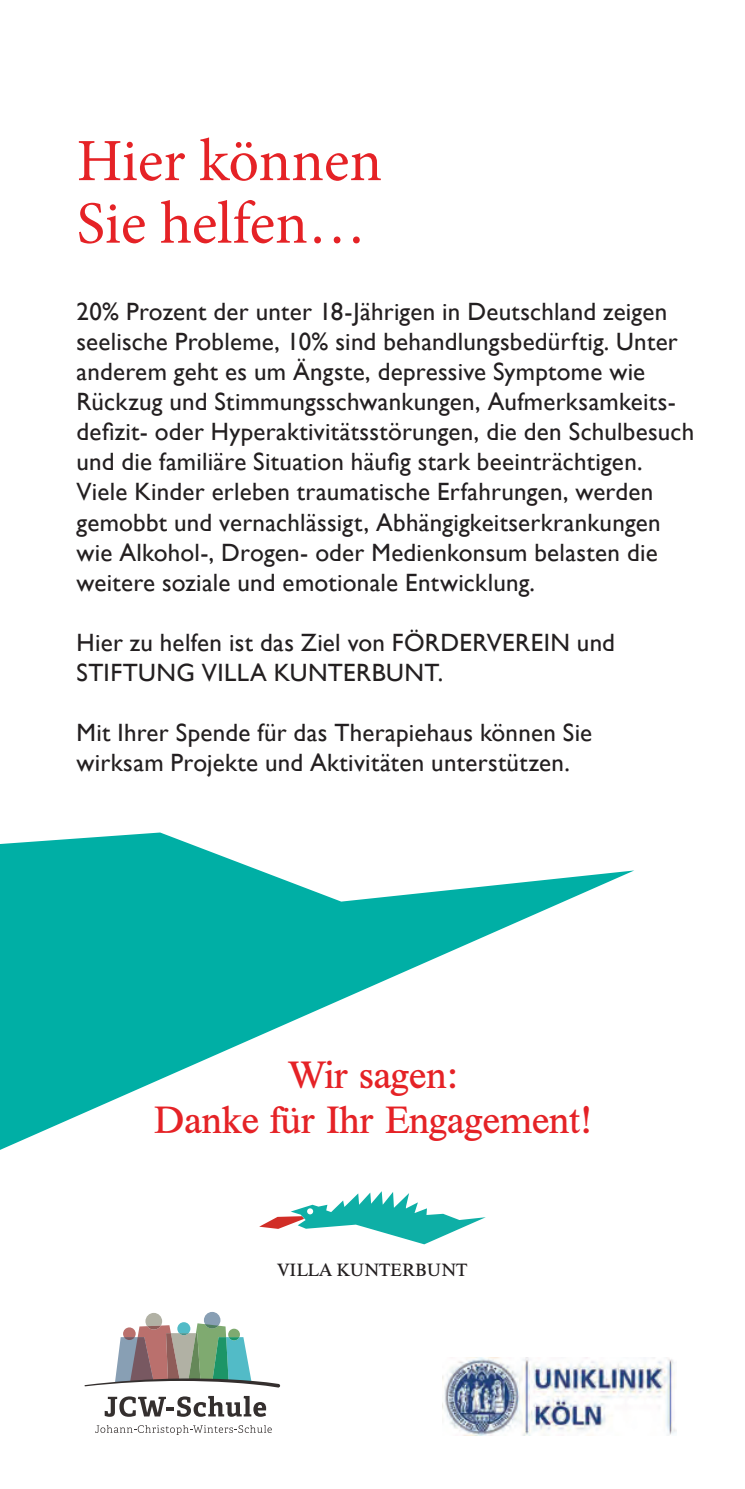
<style>
.page{position:relative;width:745px;height:1489px;background:#fff}
.page>*{position:absolute;margin:0;border:0;box-sizing:border-box;transform-origin:0 0}
.t1{font:60px/62.5px "Minion Pro";letter-spacing:-.005em;color:#e52226}
.t2{font:37.5px/45px "Times BQ";color:#e52226;text-align:center}
.t3{font:25px/30px "Gill Sans";letter-spacing:.01em;color:#231f20}
.t4{font:17.5px "Times Expert BQ";color:#231f20}
</style>
<div class="page">
<svg style="left:0;top:832px;width:634px;height:318px"></svg>
<svg style="left:259px;top:1191px;width:226px;height:53px"></svg>
<svg style="left:84px;top:1312px;width:196px;height:75px"></svg>
<svg style="left:105px;top:1395px;width:161px;height:21px"></svg>
<svg style="left:95px;top:1425px;width:176px;height:9px"></svg>
<img style="left:442px;top:1357px;width:234px;height:77px">
<h1 class="t1" style="left:76px;top:130px;width:307px">Hier können<br>Sie helfen…</h1>
<p class="t3" style="left:76px;top:297px;width:619px">20% Prozent der unter 18-Jährigen in Deutschland zeigen seelische Probleme, 10% sind behandlungsbedürftig. Unter anderem geht es um Ängste, depressive Symptome wie Rückzug und Stimmungsschwankungen, Aufmerksamkeits&shy;defizit- oder Hyperaktivitätsstörungen, die den Schulbesuch und die familiäre Situation häufig stark beeinträchtigen.<br>Viele Kinder erleben traumatische Erfahrungen, werden gemobbt und vernachlässigt, Abhängigkeitserkrankungen wie Alkohol-, Drogen- oder Medienkonsum belasten die weitere soziale und emotionale Entwicklung.</p>
<p class="t3" style="left:76px;top:627px;width:539px">Hier zu helfen ist das Ziel von FÖRDERVEREIN und<br>STIFTUNG VILLA KUNTERBUNT.</p>
<p class="t3" style="left:76px;top:717px;width:517px">Mit Ihrer Spende für das Therapiehaus können Sie wirksam Projekte und Aktivitäten unterstützen.</p>
<h2 class="t2" style="left:154px;top:1052px;width:437px">Wir sagen:<br>Danke für Ihr Engagement!</h2>
<p class="t4" style="left:277px;top:1259px;width:192px">VILLA KUNTERBUNT</p>
</div>
